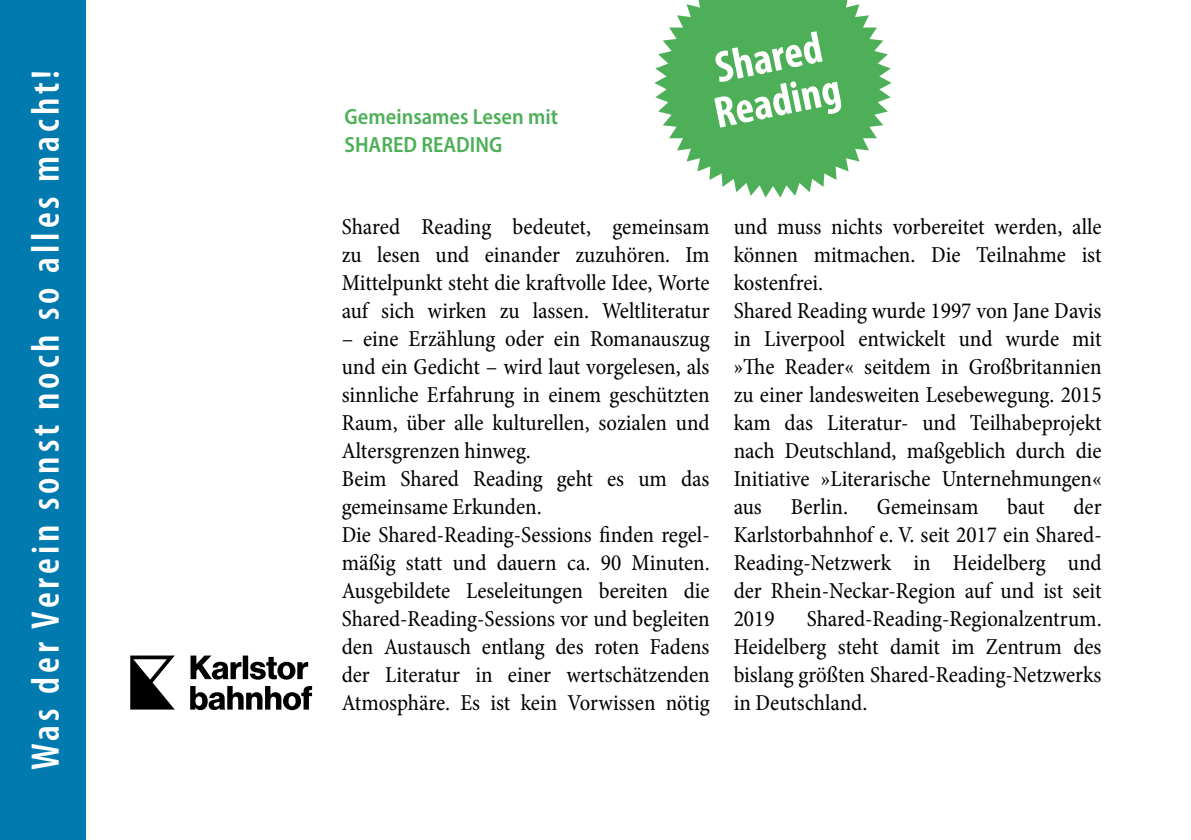
<style>
.page{position:relative;width:1191px;height:840px;background:#fff}
.page>*{position:absolute;margin:0;border:0;box-sizing:border-box;transform-origin:0 0}
.t1{font:700 condensed 44.4px "Myriad Pro";color:#fff}
.t2{font:600 condensed 40px "Myriad Pro";letter-spacing:.1em;color:#fff}
.t3{font:condensed 23px/28px "Minion Pro";color:#000;text-align:justify}
.t4{font:600 semi-condensed 22px "Myriad Pro";color:#4db058}
</style>
<div class="page">
<svg style="left:654px;top:0;width:237px;height:197px;fill:#4db058"></svg>
<svg style="left:130px;top:655px;width:182px;height:54px"></svg>
<div style="left:0;top:0;width:85px;height:839px;background:#017ab0"></div>
<h2 class="t2" style="left:21px;top:769px;width:701px;rotate:-90deg">Was der Verein sonst noch so alles macht!</h2>
<p class="t4" style="left:344px;top:103px;width:215px">Gemeinsames Lesen mit</p>
<p class="t4" style="left:344px;top:131px;width:159px">SHARED READING</p>
<h1 class="t1" style="left:709px;top:41px;width:110px;rotate:-12deg">Shared</h1>
<h1 class="t1" style="left:709px;top:87px;width:130px;rotate:-12deg">Reading</h1>
<p class="t3" style="left:342px;top:213px;width:369px">Shared Reading bedeutet, gemeinsam zu lesen und einander zuzuhören. Im Mittelpunkt steht die kraftvolle Idee, Worte auf sich wirken zu lassen. Weltliteratur</p>
<p class="t3" style="left:342px;top:325px;width:369px;text-align:left">– eine Erzählung oder ein Romanauszug und ein Gedicht – wird laut vorgelesen, als sinnliche Erfahrung in einem geschützten Raum, über alle kulturellen, sozialen und Altersgrenzen hinweg.<br>Beim Shared Reading geht es um das gemeinsame Erkunden.<br>Die Shared-Reading-Sessions finden regel&shy;mäßig statt und dauern ca. 90 Minuten.<br>Ausgebildete Leseleitungen bereiten die Shared-Reading-Sessions vor und begleiten den Austausch entlang des roten Fadens der Literatur in einer wertschätzenden Atmosphäre. Es ist kein Vorwissen nötig</p>
<p class="t3" style="left:733px;top:212px;width:369px;text-align:left">und muss nichts vorbereitet werden, alle können mitmachen. Die Teilnahme ist kostenfrei.<br>Shared Reading wurde 1997 von Jane Davis in Liverpool entwickelt und wurde mit »The Reader« seitdem in Großbritannien zu einer landesweiten Lesebewegung. 2015 kam das Literatur- und Teilhabeprojekt nach Deutschland, maßgeblich durch die Initiative »Literarische Unternehmungen« aus</p>
<p class="t3" style="left:733px;top:492px;width:369px;text-indent:340px">der Karlstorbahnhof e. V. seit 2017 ein Shared-Reading-Netzwerk in Heidelberg und der Rhein-Neckar-Region auf und ist seit 2019</p>
<p class="t3" style="left:790px;top:492px;width:59px">Berlin.</p>
<p class="t3" style="left:877px;top:492px;width:103px">Gemeinsam</p>
<p class="t3" style="left:1007px;top:492px;width:39px">baut</p>
<p class="t3" style="left:733px;top:604px;width:369px;text-indent:73px">Shared-Reading-Regionalzentrum.<br>Heidelberg steht damit im Zentrum des bislang größten Shared-Reading-Netzwerks in Deutschland.</p>
</div>
